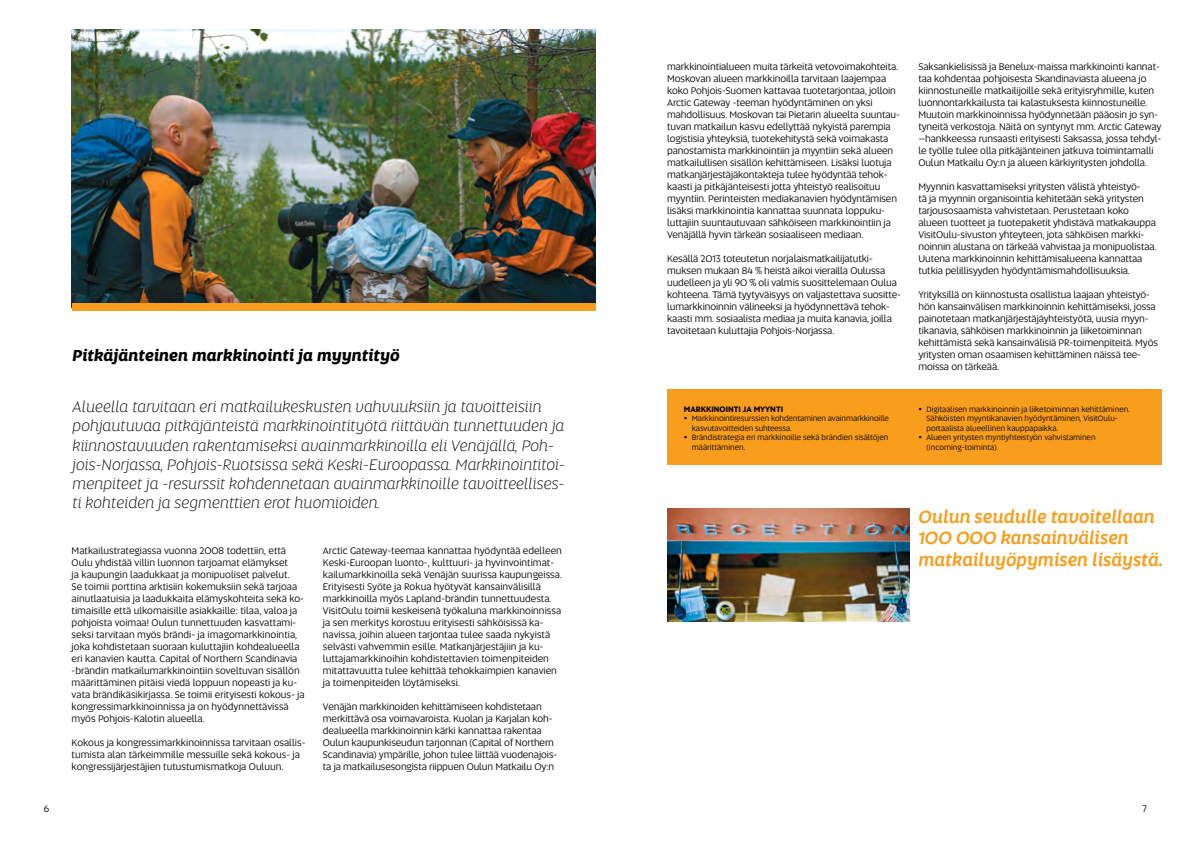
<style>
.page{position:relative;width:1191px;height:842px;background:#fff}
.page>*{position:absolute;margin:0;border:0;box-sizing:border-box;transform-origin:0 0}
.t1{font:italic 500 18px/21.6px "Altis";letter-spacing:-.01em;color:#f99d1c}
.t2{font:italic 300 16px/19.2px "Altis";color:#000}
.t3{font:italic 700 16px "Altis";color:#000}
.t4{font:10px/12px "Altis";letter-spacing:-.01em;color:#000}
.t5{font:8px/9.6px "Altis";color:#000}
.t6{font:700 8px "Altis";color:#000}
</style>
<div class="page">
<img style="left:72px;top:30px;width:523px;height:274px">
<div style="left:72px;top:304px;width:523px;height:7px;background:#f99d1c"></div>
<div style="left:667px;top:390px;width:494px;height:75px;background:#f99d1c"></div>
<img style="left:667px;top:509px;width:243px;height:112px">
<h2 class="t3" style="left:73px;top:344px;width:329px">Pitkäjänteinen markkinointi ja myyntityö</h2>
<p class="t2" style="left:73px;top:397px;width:494px">Alueella tarvitaan eri matkailukeskusten vahvuuksiin ja tavoitteisiin pohjautuvaa pitkäjänteistä markkinointityötä riittävän tunnettuuden ja kiinnostavuuden rakentamiseksi avainmarkkinoilla eli Venäjällä, Poh&shy;jois-Norjassa, Pohjois-Ruotsissa sekä Keski-Euroopassa. Markkinointitoi&shy;menpiteet ja -resurssit kohdennetaan avainmarkkinoille tavoitteellises&shy;ti kohteiden ja segmenttien erot huomioiden.</p>
<p class="t4" style="left:323px;top:544px;width:240px">Arctic Gateway-teemaa kannattaa hyödyntää edelleen Keski-Euroopan luonto-, kulttuuri- ja hyvinvointimat&shy;kailumarkkinoilla sekä Venäjän suurissa kaupungeissa.<br>Erityisesti Syöte ja Rokua hyötyvät kansainvälisillä markkinoilla myös Lapland-brändin tunnettuudesta.<br>VisitOulu toimii keskeisenä työkaluna markkinoinnissa ja sen merkitys korostuu erityisesti sähköisissä ka&shy;navissa, joihin alueen tarjontaa tulee saada nykyistä selvästi vahvemmin esille. Matkanjärjestäjiin ja ku&shy;luttajamarkkinoihin kohdistettavien toimenpiteiden mitattavuutta tulee kehittää tehokkaimpien kanavien ja toimenpiteiden löytämiseksi.</p>
<p class="t4" style="left:323px;top:700px;width:236px">Venäjän markkinoiden kehittämiseen kohdistetaan merkittävä osa voimavaroista. Kuolan ja Karjalan koh&shy;dealueella markkinoinnin kärki kannattaa rakentaa Oulun kaupunkiseudun tarjonnan (Capital of Northern Scandinavia) ympärille, johon tulee liittää vuodenajois&shy;ta ja matkailusesongista riippuen Oulun Matkailu Oy:n</p>
<p class="t4" style="left:72px;top:544px;width:234px">Matkailustrategiassa vuonna 2008 todettiin, että Oulu yhdistää villin luonnon tarjoamat elämykset<br>ja kaupungin laadukkaat ja monipuoliset palvelut.<br>Se toimii porttina arktisiin kokemuksiin sekä tarjoaa ainutlaatuisia ja laadukkaita elämyskohteita sekä ko&shy;timaisille että ulkomaisille asiakkaille: tilaa, valoa ja pohjoista voimaa! Oulun tunnettuuden kasvattami&shy;seksi tarvitaan myös brändi- ja imagomarkkinointia, joka kohdistetaan suoraan kuluttajiin kohdealueella eri kanavien kautta. Capital of Northern Scandinavia -brändin matkailumarkkinointiin soveltuvan sisällön määrittäminen pitäisi viedä loppuun nopeasti ja ku&shy;vata brändikäsikirjassa. Se toimii erityisesti kokous- ja kongressimarkkinoinnissa ja on hyödynnettävissä myös Pohjois-Kalotin alueella.</p>
<p class="t4" style="left:72px;top:736px;width:235px">Kokous ja kongressimarkkinoinnissa tarvitaan osallis&shy;tumista alan tärkeimmille messuille sekä kokous- ja kongressijärjestäjien tutustumismatkoja Ouluun.</p>
<p class="t4" style="left:667px;top:60px;width:234px">markkinointialueen muita tärkeitä vetovoimakohteita.<br>Moskovan alueen markkinoilla tarvitaan laajempaa koko Pohjois-Suomen kattavaa tuotetarjontaa, jolloin Arctic Gateway -teeman hyödyntäminen on yksi mahdollisuus. Moskovan tai Pietarin alueelta suuntau&shy;tuvan matkailun kasvu edellyttää nykyistä parempia logistisia yhteyksiä, tuotekehitystä sekä voimakasta panostamista markkinointiin ja myyntiin sekä alueen matkailullisen sisällön kehittämiseen. Lisäksi luotuja matkanjärjestäjäkontakteja tulee hyödyntää tehok&shy;kaasti ja pitkäjänteisesti jotta yhteistyö realisoituu myyntiin. Perinteisten mediakanavien hyödyntämisen lisäksi markkinointia kannattaa suunnata loppuku&shy;luttajiin suuntautuvaan sähköiseen markkinointiin ja Venäjällä hyvin tärkeän sosiaaliseen mediaan.</p>
<p class="t4" style="left:667px;top:252px;width:235px">Kesällä 2013 toteutetun norjalaismatkailijatutki&shy;muksen mukaan 84 % heistä aikoi vierailla Oulussa uudelleen ja yli 90 % oli valmis suosittelemaan Oulua kohteena. Tämä tyytyväisyys on valjastettava suositte&shy;lumarkkinoinnin välineeksi ja hyödynnettävä tehok&shy;kaasti mm. sosiaalista mediaa ja muita kanavia, joilla tavoitetaan kuluttajia Pohjois-Norjassa.</p>
<p class="t6" style="left:684px;top:403px;width:101px">MARKKINOINTI JA MYYNTI</p>
<p class="t5" style="left:692px;top:413px;width:199px;text-indent:-8px">• Markkinointiresurssien kohdentaminen avainmarkkinoille kasvutavoitteiden suhteessa.</p>
<p class="t5" style="left:692px;top:433px;width:198px;text-indent:-8px">• Brändistrategia eri markkinoille sekä brändien sisältöjen määrittäminen.</p>
<p class="t4" style="left:918px;top:60px;width:244px">Saksankielisissä ja Benelux-maissa markkinointi kannat&shy;taa kohdentaa pohjoisesta Skandinaviasta alueena jo kiinnostuneille matkailijoille sekä erityisryhmille, kuten luonnontarkkailusta tai kalastuksesta kiinnostuneille.<br>Muutoin markkinoinnissa hyödynnetään pääosin jo syn&shy;tyneitä verkostoja. Näitä on syntynyt mm. Arctic Gateway –hankkeessa runsaasti erityisesti Saksassa, jossa tehdyl&shy;le työlle tulee olla pitkäjänteinen jatkuva toimintamalli Oulun Matkailu Oy:n ja alueen kärkiyritysten johdolla.</p>
<p class="t4" style="left:918px;top:180px;width:239px">Myynnin kasvattamiseksi yritysten välistä yhteistyö-<br>tä ja myynnin organisointia kehitetään sekä yritysten tarjousosaamista vahvistetaan. Perustetaan koko alueen tuotteet ja tuotepaketit yhdistävä matkakauppa VisitOulu-sivuston yhteyteen, jota sähköisen markki&shy;noinnin alustana on tärkeää vahvistaa ja monipuolistaa.<br>Uutena markkinoinnin kehittämisalueena kannattaa tutkia pelillisyyden hyödyntämismahdollisuuksia.</p>
<p class="t4" style="left:918px;top:288px;width:241px">Yrityksillä on kiinnostusta osallistua laajaan yhteistyö&shy;hön kansainvälisen markkinoinnin kehittämiseksi, jossa painotetaan matkanjärjestäjäyhteistyötä, uusia myyn&shy;tikanavia, sähköisen markkinoinnin ja liiketoiminnan kehittämistä sekä kansainvälisiä PR-toimenpiteitä. Myös yritysten oman osaamisen kehittäminen näissä tee&shy;moissa on tärkeää.</p>
<p class="t5" style="left:926px;top:404px;width:205px;text-indent:-8px">• Digitaalisen markkinoinnin ja liiketoiminnan kehittäminen.<br>Sähköisten myyntikanavien hyödyntäminen, VisitOulu&shy;portaalista alueellinen kauppapaikka.</p>
<p class="t5" style="left:926px;top:433px;width:171px;text-indent:-8px">• Alueen yritysten myntiyhteistyön vahvistaminen (Incoming-toiminta).</p>
<h1 class="t1" style="left:918px;top:505px;width:247px">Oulun seudulle tavoitellaan<br>100 000 kansainvälisen matkailuyöpymisen lisäystä.</h1>
<p class="t4" style="left:44px;top:802px;width:7px">6</p>
<p class="t4" style="left:1142px;top:802px;width:6px">7</p>
</div>
